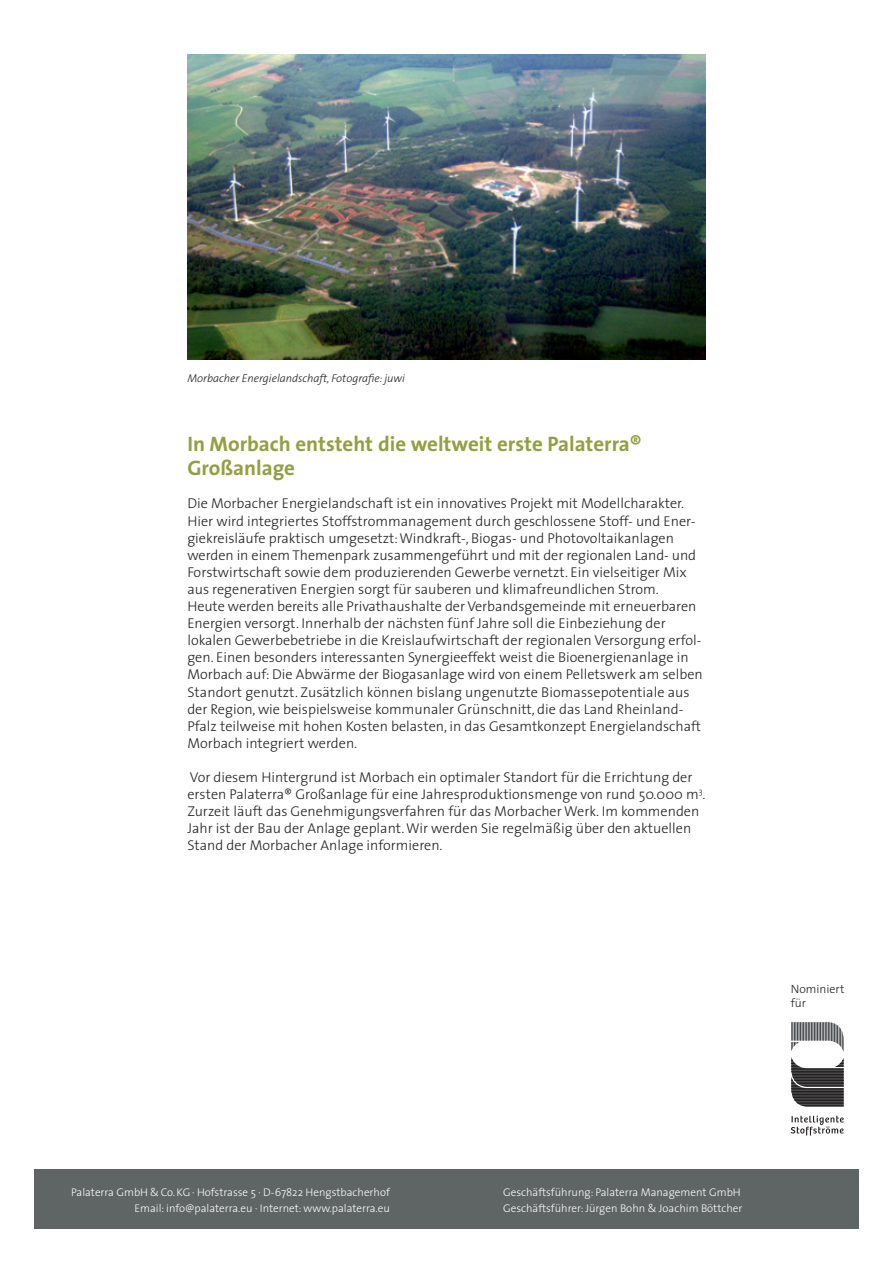
<style>
.page{position:relative;width:893px;height:1263px;background:#fff}
.page>*{position:absolute;margin:0;border:0;box-sizing:border-box;transform-origin:0 0}
.t1{font:700 21px/24px "The Sans";color:#939f40}
.t2{font:300 14.25px/17.1px "The Sans";color:#231f20}
.t3{font:300 12px/14.4px "The Sans";color:#231f20}
.t4{font:italic 300 11.25px "The Sans";color:#231f20}
.t5{font:300 11.1px/16px "The Sans";color:#fff}
</style>
<div class="page">
<img style="left:187px;top:54px;width:519px;height:306px">
<div style="left:35px;top:1170px;width:824px;height:59px;background:#5f6564"></div>
<svg style="left:791px;top:1022px;width:53px;height:84px"></svg>
<svg style="left:791px;top:1115px;width:53px;height:20px"></svg>
<p class="t4" style="left:187px;top:368px;width:219px">Morbacher Energielandschaft, Fotografie: juwi</p>
<h1 class="t1" style="left:187px;top:431px;width:456px">In Morbach entsteht die weltweit erste Palaterra®<br>Großanlage</h1>
<p class="t2" style="left:187px;top:495px;width:517px">Die Morbacher Energielandschaft ist ein innovatives Projekt mit Modellcharakter.<br>Hier wird integriertes Stoffstrommanagement durch geschlossene Stoff- und Ener&shy;giekreisläufe praktisch umgesetzt: Windkraft-, Biogas- und Photovoltaikanlagen werden in einem Themenpark zusammengeführt und mit der regionalen Land- und Forstwirtschaft sowie dem produzierenden Gewerbe vernetzt. Ein vielseitiger Mix aus regenerativen Energien sorgt für sauberen und klimafreundlichen Strom.<br>Heute werden bereits alle Privathaushalte der Verbandsgemeinde mit erneuerbaren Energien versorgt. Innerhalb der nächsten fünf Jahre soll die Einbeziehung der lokalen Gewerbebetriebe in die Kreislaufwirtschaft der regionalen Versorgung erfol&shy;gen. Einen besonders interessanten Synergieeffekt weist die Bioenergienanlage in Morbach auf: Die Abwärme der Biogasanlage wird von einem Pelletswerk am selben Standort genutzt. Zusätzlich können bislang ungenutzte Biomassepotentiale aus der Region, wie beispielsweise kommunaler Grünschnitt, die das Land Rheinland-Pfalz teilweise mit hohen Kosten belasten, in das Gesamtkonzept Energielandschaft Morbach integriert werden.</p>
<p class="t2" style="left:187px;top:768px;width:520px">Vor diesem Hintergrund ist Morbach ein optimaler Standort für die Errichtung der ersten Palaterra® Großanlage für eine Jahresproduktionsmenge von rund 50.000 m<sup>3</sup>.<br>Zurzeit läuft das Genehmigungsverfahren für das Morbacher Werk. Im kommenden Jahr ist der Bau der Anlage geplant. Wir werden Sie regelmäßig über den aktuellen Stand der Morbacher Anlage informieren.</p>
<p class="t3" style="left:791px;top:981px;width:55px">Nominiert für</p>
<p class="t5" style="left:71px;top:1183px;width:320px;text-align:right">Palaterra GmbH &amp; Co.KG · Hofstrasse 5 · D-67822 Hengstbacherhof<br>Email: info@palaterra.eu · Internet: www.palaterra.eu</p>
<p class="t5" style="left:503px;top:1183px;width:241px">Geschäftsführung: Palaterra Management GmbH<br>Geschäftsführer: Jürgen Bohn &amp; Joachim Böttcher</p>
</div>
